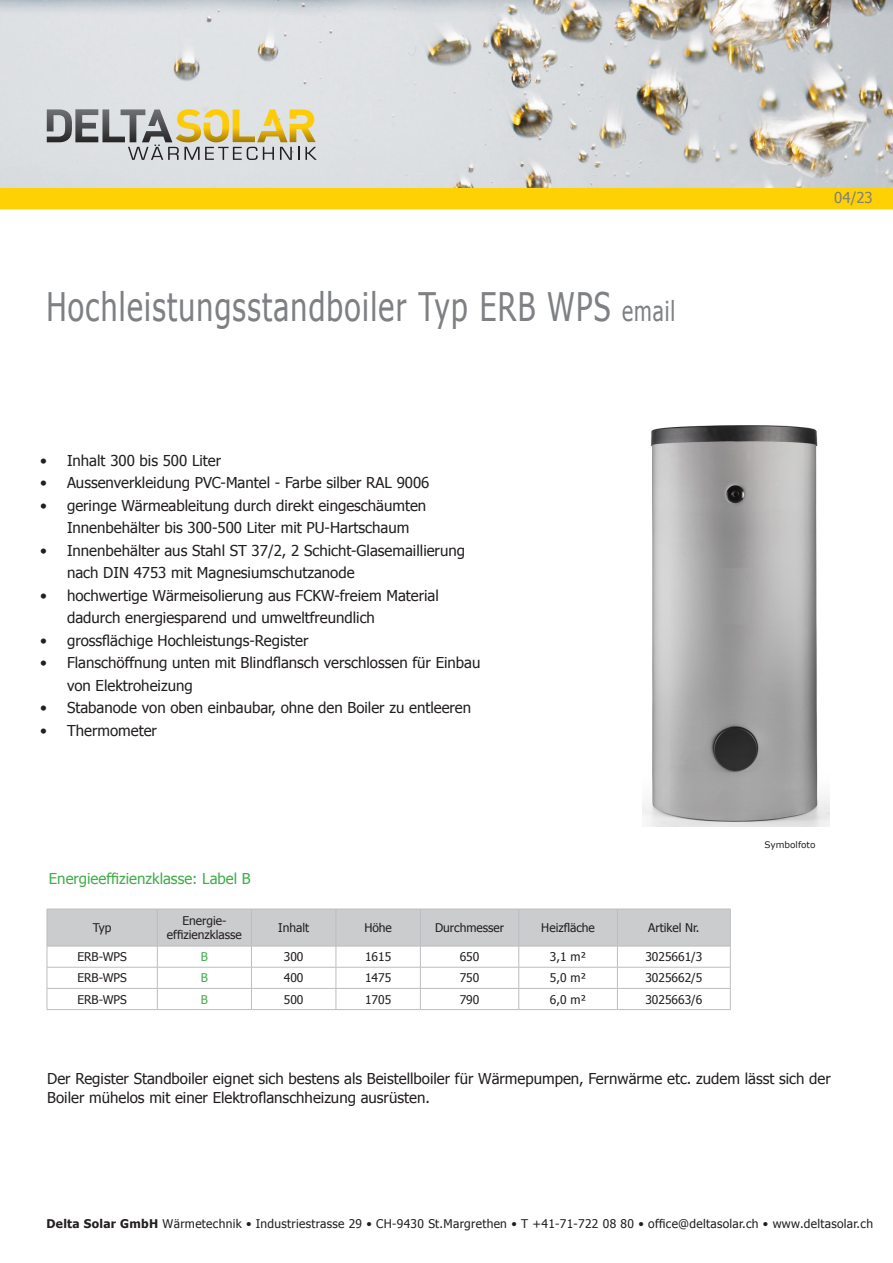
<style>
.page{position:relative;width:893px;height:1263px;background:#fff}
.page>*{position:absolute;margin:0;border:0;box-sizing:border-box;transform-origin:0 0}
.t1{font:39.3px "Tahoma";letter-spacing:.045em;color:#7e8083;scale:.76 1}
.t2{font:15px/22.5px "Tahoma";color:#231f20}
.t3{font:15px "Tahoma";color:#40ae49}
.t4{font:15px "Tahoma";color:#7e8083}
.t5{font:12px/14.4px "Tahoma";color:#231f20;text-align:center}
.t6{font:12px "Tahoma";letter-spacing:.025em;color:#231f20}
.t7{font:12px "Tahoma";color:#40ae49}
.t8{font:9px "Verdana";color:#231f20}
.s1{font-size:27.45px}
.s2{font-weight:700}
</style>
<div class="page">
<img style="left:0;top:0;width:893px;height:188px">
<svg style="left:47px;top:109px;width:270px;height:51px"></svg>
<div style="left:0;top:188px;width:893px;height:21px;background:#fed105"></div>
<svg style="left:47px;top:909px;width:684px;height:100px"></svg>
<hr style="left:47px;top:1009px;width:110px;height:1px;background:#bcbdc0">
<hr style="left:157px;top:1009px;width:94px;height:1px;background:#bcbdc0">
<hr style="left:251px;top:1009px;width:85px;height:1px;background:#bcbdc0">
<hr style="left:336px;top:1009px;width:84px;height:1px;background:#bcbdc0">
<hr style="left:420px;top:1009px;width:99px;height:1px;background:#bcbdc0">
<hr style="left:519px;top:1009px;width:98px;height:1px;background:#bcbdc0">
<hr style="left:617px;top:1009px;width:113px;height:1px;background:#bcbdc0">
<img style="left:642px;top:425px;width:187px;height:401px">
<h1 class="t1" style="left:46px;top:281px;width:829px">Hochleistungsstandboiler Typ ERB WPS <span class="s1">email</span></h1>
<p class="t2" style="left:40px;top:448px;width:183px">• Inhalt 300 bis 500 Liter</p>
<p class="t2" style="left:40px;top:471px;width:391px">• Aussenverkleidung PVC-Mantel - Farbe silber RAL 9006</p>
<p class="t2" style="left:67px;top:493px;width:361px;text-indent:-27px">• geringe Wärmeableitung durch direkt eingeschäumten<br>Innenbehälter bis 300-500 Liter mit PU-Hartschaum</p>
<p class="t2" style="left:67px;top:538px;width:399px;text-indent:-27px">• Innenbehälter aus Stahl ST 37/2, 2 Schicht-Glasemaillierung nach DIN 4753 mit Magnesiumschutzanode</p>
<p class="t2" style="left:67px;top:583px;width:373px;text-indent:-27px">• hochwertige Wärmeisolierung aus FCKW-freiem Material dadurch energiesparend und umweltfreundlich</p>
<p class="t2" style="left:40px;top:628px;width:270px">• grossflächige Hochleistungs-Register</p>
<p class="t2" style="left:67px;top:651px;width:415px;text-indent:-27px">• Flanschöffnung unten mit Blindflansch verschlossen für Einbau von Elektroheizung</p>
<p class="t2" style="left:40px;top:696px;width:433px">• Stabanode von oben einbaubar, ohne den Boiler zu entleeren</p>
<p class="t2" style="left:40px;top:718px;width:118px">• Thermometer</p>
<p class="t3" style="left:49px;top:869px;width:203px">Energieeffizienzklasse: Label B</p>
<p class="t5" style="left:93px;top:920px;width:20px">Typ</p>
<p class="t5" style="left:167px;top:913px;width:76px">Energie&shy;effizienzklasse</p>
<p class="t5" style="left:278px;top:920px;width:32px">Inhalt</p>
<p class="t5" style="left:364px;top:920px;width:29px">Höhe</p>
<p class="t5" style="left:435px;top:920px;width:71px">Durchmesser</p>
<p class="t5" style="left:541px;top:920px;width:55px">Heizfläche</p>
<p class="t5" style="left:648px;top:920px;width:53px">Artikel Nr.</p>
<p class="t5" style="left:77px;top:949px;width:51px">ERB-WPS</p>
<p class="t7" style="left:201px;top:949px;width:9px">B</p>
<p class="t5" style="left:284px;top:949px;width:21px">300</p>
<p class="t5" style="left:365px;top:949px;width:28px">1615</p>
<p class="t5" style="left:460px;top:949px;width:21px">650</p>
<p class="t5" style="left:550px;top:949px;width:38px">3,1 m²</p>
<p class="t5" style="left:645px;top:949px;width:58px">3025661/3</p>
<p class="t5" style="left:77px;top:970px;width:51px">ERB-WPS</p>
<p class="t7" style="left:201px;top:970px;width:9px">B</p>
<p class="t5" style="left:284px;top:970px;width:21px">400</p>
<p class="t5" style="left:365px;top:970px;width:28px">1475</p>
<p class="t5" style="left:460px;top:970px;width:21px">750</p>
<p class="t5" style="left:550px;top:970px;width:38px">5,0 m²</p>
<p class="t5" style="left:645px;top:970px;width:58px">3025662/5</p>
<p class="t5" style="left:77px;top:991px;width:51px">ERB-WPS</p>
<p class="t7" style="left:201px;top:991px;width:9px">B</p>
<p class="t5" style="left:284px;top:991px;width:21px">500</p>
<p class="t5" style="left:365px;top:991px;width:28px">1705</p>
<p class="t5" style="left:460px;top:991px;width:21px">790</p>
<p class="t5" style="left:550px;top:991px;width:38px">6,0 m²</p>
<p class="t5" style="left:645px;top:991px;width:58px">3025663/6</p>
<p class="t4" style="left:834px;top:187px;width:40px">04/23</p>
<p class="t8" style="left:764px;top:839px;width:53px">Symbolfoto</p>
<p class="t2" style="left:47px;top:1068px;width:785px;line-height:19.5px">Der Register Standboiler eignet sich bestens als Beistellboiler für Wärmepumpen, Fernwärme etc. zudem lässt sich der<br>Boiler mühelos mit einer Elektroflanschheizung ausrüsten.</p>
<p class="t6" style="left:47px;top:1215px;width:828px"><span class="s2">Delta Solar GmbH</span> Wärmetechnik • Industriestrasse 29 • CH-9430 St.Margrethen • T +41-71-722 08 80 • office@deltasolar.ch • www.deltasolar.ch</p>
</div>
